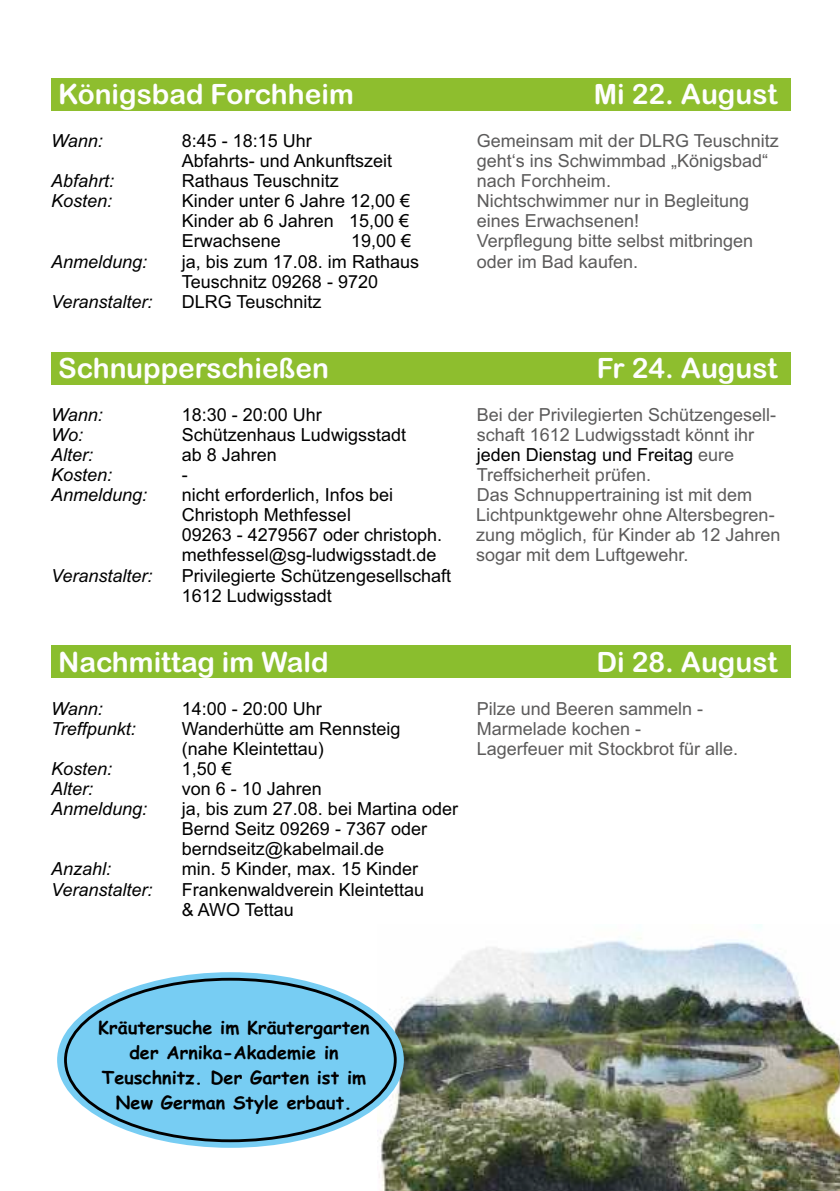
<style>
.page{position:relative;width:840px;height:1191px;background:#fff}
.page>*{position:absolute;margin:0;border:0;box-sizing:border-box;transform-origin:0 0}
.t1{font:28px "Arial Rounded MT Bold";color:#fefefe}
.t2{font:18px/20.2px "Arial";color:#000}
.t3{font:18px "Arial";color:#5c5b5b}
.t4{font:italic 18px "Arial";color:#000}
.t5{font:700 18px/25px "Comic Sans MS";color:#000;text-align:center}
.s1{color:#5c5b5b}
</style>
<div class="page">
<div style="left:51px;top:78px;width:739px;height:32px;background:#8ebe2e"></div>
<div style="left:51px;top:352px;width:739px;height:32px;background:#8ebe2e"></div>
<div style="left:51px;top:645px;width:739px;height:33px;background:#8abe2e"></div>
<img style="left:377px;top:924px;width:462px;height:267px">
<div style="left:57px;top:972px;width:346px;height:175px;background:#77cdf3;border-radius:50%"></div>
<h1 class="t1" style="left:58px;top:84px;width:297px">Königsbad Forchheim</h1>
<h1 class="t1" style="left:593px;top:84px;width:185px">Mi 22. August</h1>
<p class="t4" style="left:51px;top:134px;width:53px">Wann:</p>
<p class="t2" style="left:182px;top:132px;width:132px">8:45 - 18:15 Uhr</p>
<p class="t3" style="left:476px;top:134px;width:303px">Gemeinsam mit der DLRG Teuschnitz</p>
<p class="t2" style="left:182px;top:152px;width:212px">Abfahrts- und Ankunftszeit</p>
<p class="t3" style="left:476px;top:154px;width:293px">geht‘s ins Schwimmbad „Königsbad“</p>
<p class="t4" style="left:51px;top:174px;width:65px">Abfahrt:</p>
<p class="t2" style="left:182px;top:172px;width:158px">Rathaus Teuschnitz</p>
<p class="t3" style="left:476px;top:174px;width:136px">nach Forchheim.</p>
<p class="t4" style="left:51px;top:194px;width:63px">Kosten:</p>
<p class="t2" style="left:182px;top:192px;width:230px">Kinder unter 6 Jahre 12,00 €</p>
<p class="t3" style="left:476px;top:194px;width:274px">Nichtschwimmer nur in Begleitung</p>
<p class="t2" style="left:182px;top:212px;width:229px">Kinder ab 6 Jahren 15,00 €</p>
<p class="t3" style="left:476px;top:214px;width:164px">eines Erwachsenen!</p>
<p class="t2" style="left:182px;top:233px;width:101px">Erwachsene</p>
<p class="t2" style="left:351px;top:233px;width:62px">19,00 €</p>
<p class="t3" style="left:476px;top:234px;width:278px">Verpflegung bitte selbst mitbringen</p>
<p class="t4" style="left:51px;top:254px;width:98px">Anmeldung:</p>
<p class="t2" style="left:182px;top:253px;width:239px">ja, bis zum 17.08. im Rathaus</p>
<p class="t3" style="left:476px;top:254px;width:163px">oder im Bad kaufen.</p>
<p class="t2" style="left:182px;top:273px;width:198px">Teuschnitz 09268 - 9720</p>
<p class="t4" style="left:51px;top:295px;width:103px">Veranstalter:</p>
<p class="t2" style="left:182px;top:293px;width:141px">DLRG Teuschnitz</p>
<h1 class="t1" style="left:58px;top:358px;width:272px">Schnupperschießen</h1>
<h1 class="t1" style="left:596px;top:358px;width:182px">Fr 24. August</h1>
<p class="t4" style="left:51px;top:407px;width:53px">Wann:</p>
<p class="t2" style="left:182px;top:406px;width:142px">18:30 - 20:00 Uhr</p>
<p class="t3" style="left:476px;top:407px;width:301px">Bei der Privilegierten Schützengesell-</p>
<p class="t4" style="left:51px;top:427px;width:34px">Wo:</p>
<p class="t2" style="left:182px;top:426px;width:226px">Schützenhaus Ludwigsstadt</p>
<p class="t3" style="left:476px;top:427px;width:279px">schaft 1612 Ludwigsstadt könnt ihr</p>
<p class="t4" style="left:51px;top:448px;width:44px">Alter:</p>
<p class="t2" style="left:182px;top:446px;width:97px">ab 8 Jahren</p>
<p class="t2" style="left:476px;top:446px;width:259px">jeden Dienstag und Freitag <span class="s1">eure</span></p>
<p class="t4" style="left:51px;top:468px;width:63px">Kosten:</p>
<p class="t2" style="left:182px;top:466px;width:7px">-</p>
<p class="t3" style="left:476px;top:468px;width:176px">Treffsicherheit prüfen.</p>
<p class="t4" style="left:51px;top:488px;width:98px">Anmeldung:</p>
<p class="t2" style="left:182px;top:486px;width:213px">nicht erforderlich, Infos bei</p>
<p class="t3" style="left:476px;top:488px;width:277px">Das Schnuppertraining ist mit dem</p>
<p class="t2" style="left:182px;top:506px;width:171px">Christoph Methfessel</p>
<p class="t3" style="left:476px;top:508px;width:300px">Lichtpunktgewehr ohne Altersbegren-</p>
<p class="t2" style="left:182px;top:526px;width:262px">09263 - 4279567 oder christoph.</p>
<p class="t3" style="left:476px;top:528px;width:306px">zung möglich, für Kinder ab 12 Jahren</p>
<p class="t2" style="left:182px;top:546px;width:256px">methfessel@sg-ludwigsstadt.de</p>
<p class="t3" style="left:476px;top:548px;width:214px">sogar mit dem Luftgewehr.</p>
<p class="t4" style="left:51px;top:568px;width:103px">Veranstalter:</p>
<p class="t2" style="left:182px;top:567px;width:271px">Privilegierte Schützengesellschaft<br>1612 Ludwigsstadt</p>
<h1 class="t1" style="left:58px;top:652px;width:272px">Nachmittag im Wald</h1>
<h1 class="t1" style="left:596px;top:652px;width:182px">Di 28. August</h1>
<p class="t4" style="left:51px;top:701px;width:53px">Wann:</p>
<p class="t2" style="left:182px;top:700px;width:142px">14:00 - 20:00 Uhr</p>
<p class="t3" style="left:476px;top:701px;width:228px">Pilze und Beeren sammeln -</p>
<p class="t4" style="left:51px;top:721px;width:86px">Treffpunkt:</p>
<p class="t2" style="left:182px;top:720px;width:220px">Wanderhütte am Rennsteig</p>
<p class="t3" style="left:476px;top:721px;width:166px">Marmelade kochen -</p>
<p class="t2" style="left:182px;top:740px;width:144px">(nahe Kleintettau)</p>
<p class="t3" style="left:476px;top:741px;width:263px">Lagerfeuer mit Stockbrot für alle.</p>
<p class="t4" style="left:51px;top:762px;width:63px">Kosten:</p>
<p class="t2" style="left:182px;top:760px;width:52px">1,50 €</p>
<p class="t4" style="left:51px;top:782px;width:44px">Alter:</p>
<p class="t2" style="left:182px;top:780px;width:142px">von 6 - 10 Jahren</p>
<p class="t4" style="left:51px;top:802px;width:98px">Anmeldung:</p>
<p class="t2" style="left:182px;top:800px;width:278px">ja, bis zum 27.08. bei Martina oder<br>Bernd Seitz 09269 - 7367 oder berndseitz@kabelmail.de</p>
<p class="t4" style="left:51px;top:862px;width:62px">Anzahl:</p>
<p class="t2" style="left:182px;top:860px;width:238px">min. 5 Kinder, max. 15 Kinder</p>
<p class="t4" style="left:51px;top:882px;width:103px">Veranstalter:</p>
<p class="t2" style="left:182px;top:881px;width:244px">Frankenwaldverein Kleintettau &amp; AWO Tettau</p>
<p class="t5" style="left:98px;top:1016px;width:273px">Kräutersuche im Kräutergarten der Arnika-Akademie in<br>Teuschnitz. Der Garten ist im<br>New German Style erbaut.</p>
</div>
